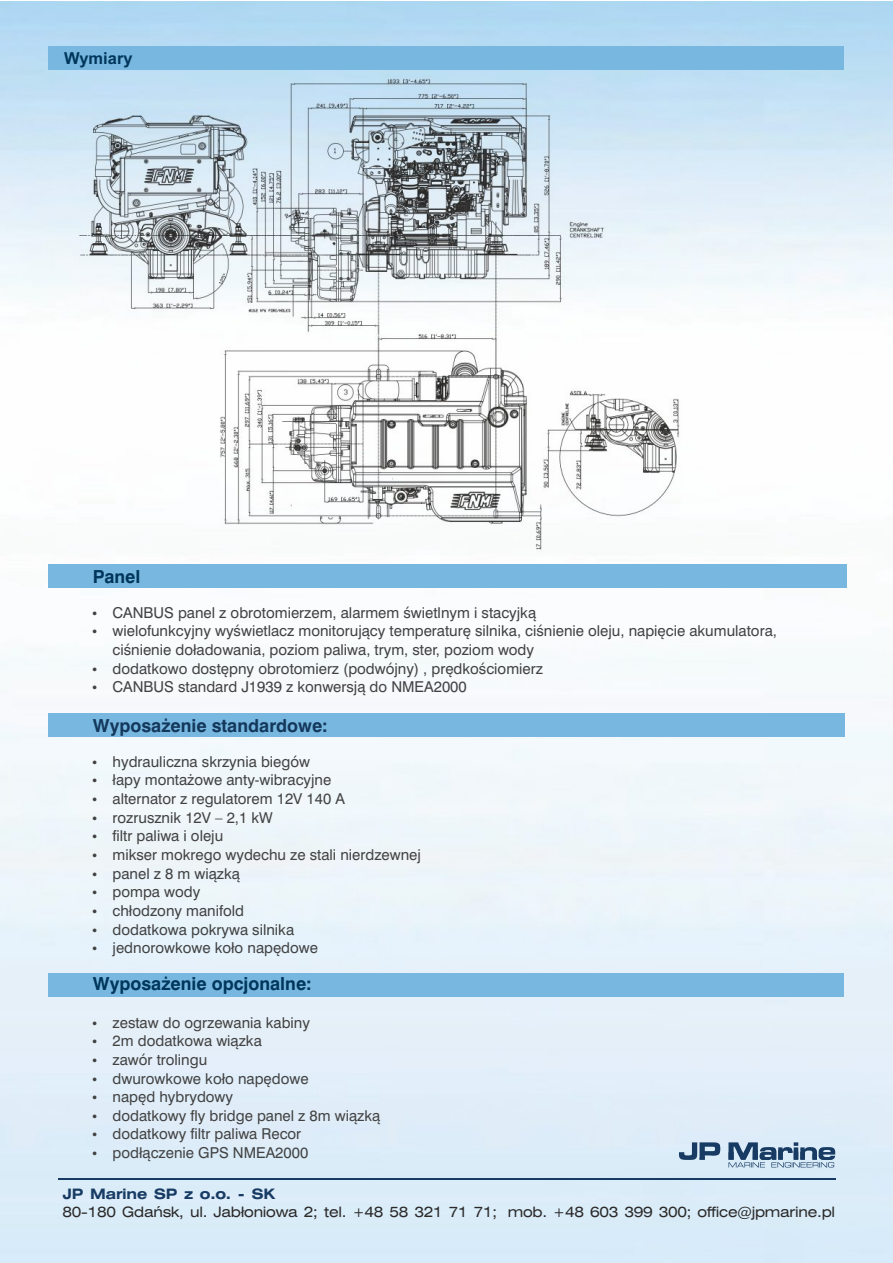
<style>
.page{position:relative;width:893px;height:1263px;background:#fff}
.page>*{position:absolute;margin:0;border:0;box-sizing:border-box;transform-origin:0 0}
.t1{font:700 18px "Swiss 721 L2";color:#00365c}
.t2{font:700 18px "Swiss 721 L2";color:#14385c}
.t3{font:700 16.5px "Arial";color:#00365c}
.t4{font:15px/18.6px "Swiss 721 l 2";color:#424242}
.t5{font:expanded 14.4px "Swiss 721 L2";letter-spacing:-.015em;color:#2b2929}
.t6{font:700 expanded 14.4px "Swiss 721 L2";letter-spacing:-.02em;color:#173b63}
</style>
<div class="page">
<img style="left:0;top:1px;width:893px;height:1262px">
<div style="left:48px;top:564px;width:798px;height:24px;background:#78b8e0"></div>
<div style="left:48px;top:713px;width:797px;height:24px;background:#78b8e0"></div>
<div style="left:48px;top:973px;width:795px;height:24px;background:#78b8e0"></div>
<svg style="left:679px;top:1142px;width:156px;height:25px;background:#8ca5bc"></svg>
<hr style="left:59px;top:1178px;width:777px;height:1px;background:#173b63">
<div style="left:48px;top:46px;width:795px;height:24px;background:#78b8e0"></div>
<svg style="left:93px;top:611px;width:4px;height:4px"></svg>
<svg style="left:93px;top:630px;width:4px;height:4px"></svg>
<svg style="left:93px;top:667px;width:4px;height:4px"></svg>
<svg style="left:93px;top:686px;width:4px;height:3px"></svg>
<svg style="left:93px;top:760px;width:4px;height:4px"></svg>
<svg style="left:93px;top:779px;width:4px;height:4px"></svg>
<svg style="left:93px;top:797px;width:4px;height:4px"></svg>
<svg style="left:93px;top:816px;width:4px;height:4px"></svg>
<svg style="left:93px;top:835px;width:4px;height:3px"></svg>
<svg style="left:93px;top:853px;width:4px;height:4px"></svg>
<svg style="left:93px;top:872px;width:4px;height:4px"></svg>
<svg style="left:93px;top:891px;width:4px;height:3px"></svg>
<svg style="left:93px;top:909px;width:4px;height:4px"></svg>
<svg style="left:93px;top:928px;width:4px;height:4px"></svg>
<svg style="left:93px;top:946px;width:4px;height:4px"></svg>
<svg style="left:93px;top:1021px;width:4px;height:4px"></svg>
<svg style="left:93px;top:1040px;width:4px;height:3px"></svg>
<svg style="left:93px;top:1058px;width:4px;height:4px"></svg>
<svg style="left:93px;top:1077px;width:4px;height:4px"></svg>
<svg style="left:93px;top:1095px;width:4px;height:4px"></svg>
<svg style="left:93px;top:1114px;width:4px;height:4px"></svg>
<svg style="left:93px;top:1133px;width:4px;height:3px"></svg>
<svg style="left:93px;top:1151px;width:4px;height:4px"></svg>
<p class="t3" style="left:64px;top:52px;width:70px">Wymiary</p>
<p class="t1" style="left:93px;top:570px;width:49px">Panel</p>
<p class="t4" style="left:113px;top:605px;width:666px">CANBUS panel z obrotomierzem, alarmem świetlnym i stacyjką<br>wielofunkcyjny wyświetlacz monitorujący temperaturę silnika, ciśnienie oleju, napięcie akumulatora, ciśnienie doładowania, poziom paliwa, trym, ster, poziom wody<br>dodatkowo dostępny obrotomierz (podwójny) , prędkościomierz<br>CANBUS standard J1939 z konwersją do NMEA2000</p>
<p class="t2" style="left:93px;top:718px;width:236px">Wyposażenie standardowe:</p>
<p class="t4" style="left:113px;top:754px;width:310px">hydrauliczna skrzynia biegów<br>łapy montażowe anty-wibracyjne<br>alternator z regulatorem 12V 140 A<br>rozrusznik 12V – 2,1 kW<br>filtr paliwa i oleju<br>mikser mokrego wydechu ze stali nierdzewnej panel z 8 m wiązką<br>pompa wody<br>chłodzony manifold<br>dodatkowa pokrywa silnika<br>jednorowkowe koło napędowe</p>
<p class="t1" style="left:93px;top:976px;width:220px">Wyposażenie opcjonalne:</p>
<p class="t4" style="left:113px;top:1014px;width:269px">zestaw do ogrzewania kabiny<br>2m dodatkowa wiązka<br>zawór trolingu<br>dwurowkowe koło napędowe<br>napęd hybrydowy<br>dodatkowy fly bridge panel z 8m wiązką dodatkowy filtr paliwa Recor podłączenie GPS NMEA2000</p>
<p class="t6" style="left:63px;top:1188px;width:214px">JP Marine SP z o.o. - SK</p>
<p class="t5" style="left:63px;top:1206px;width:774px">80-180 Gdańsk, ul. Jabłoniowa 2; tel. +48 58 321 71 71; mob. +48 603 399 300; office@jpmarine.pl</p>
</div>
